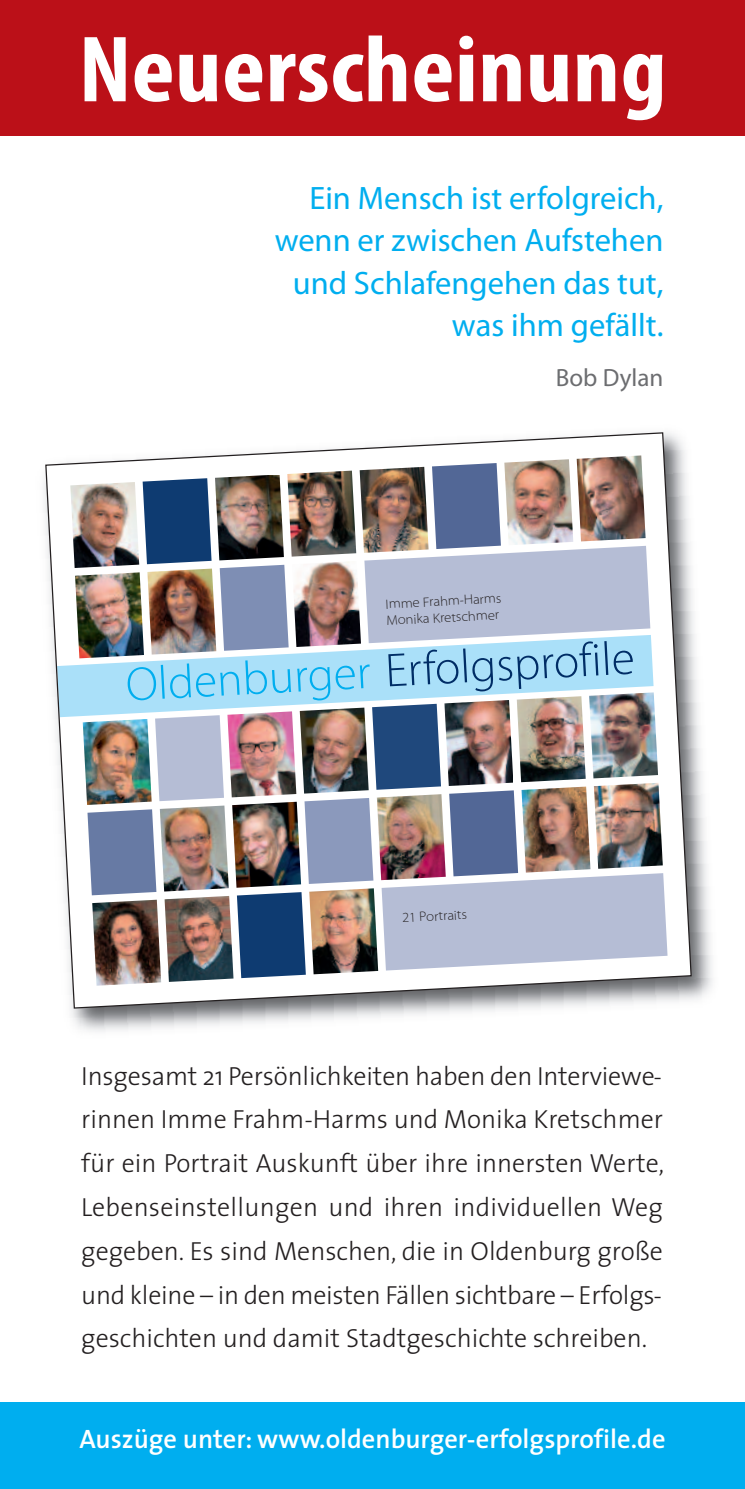
<style>
.page{position:relative;width:745px;height:1489px;background:#fff}
.page>*{position:absolute;margin:0;border:0;box-sizing:border-box;transform-origin:0 0}
.t1{font:700 condensed 95px "Myriad Pro";letter-spacing:.005em;color:#fff;scale:1.08 1}
.t2{font:47.5px "Myriad Pro Light+KUJXYR";color:#002d66}
.t3{font:32.5px/42.5px "Myriad Pro";color:#00aeef;text-align:right}
.t4{font:600 26.75px "The Sans";color:#fff}
.t5{font:300 26.25px/43.8px "The Sans";color:#231f20;text-align:justify}
.t6{font:25px "Myriad Pro";color:#6c6d70}
.t7{font:13.75px/16.5px "Myriad Pro Light Semi Ext+QKUTTH";color:#231f20}
.s1{color:#00aeef}
</style>
<div class="page">
<img style="left:43px;top:480px;width:670px;height:552px">
<img style="left:45px;top:432px;width:647px;height:577px">
<div style="left:0;top:0;width:744px;height:136px;background:#bb1018"></div>
<div style="left:0;top:1401px;width:744px;height:87px;background:#00aeef"></div>
<h1 class="t1" style="left:79px;top:36px;width:545px">Neuerscheinung</h1>
<p class="t3" style="left:274px;top:179px;width:390px">Ein Mensch ist erfolgreich, wenn er zwischen Aufstehen und Schlafengehen das tut, was ihm gefällt.</p>
<p class="t6" style="left:555px;top:368px;width:109px">Bob Dylan</p>
<p class="t7" style="left:385px;top:596px;width:117px;rotate:-3deg">Imme Frahm-Harms<br>Monika Kretschmer</p>
<h2 class="t2" style="left:125px;top:666px;width:510px;rotate:-3deg"><span class="s1">Oldenburger</span> Erfolgsprofile</h2>
<p class="t7" style="left:401px;top:910px;width:66px;rotate:-3deg">21 Portraits</p>
<p class="t5" style="left:81px;top:1056px;width:584px">Insgesamt 21 Persönlichkeiten haben den Interviewe&shy;rinnen Imme Frahm-Harms und Monika Kretschmer für ein Portrait Auskunft über ihre innersten Werte, Lebenseinstellungen und ihren individuellen Weg gegeben. Es sind Menschen, die in Oldenburg große und kleine – in den meisten Fällen sichtbare – Erfolgs&shy;geschichten und damit Stadtgeschichte schreiben.</p>
<p class="t4" style="left:79px;top:1428px;width:587px">Auszüge unter: www.oldenburger-erfolgsprofile.de</p>
</div>
